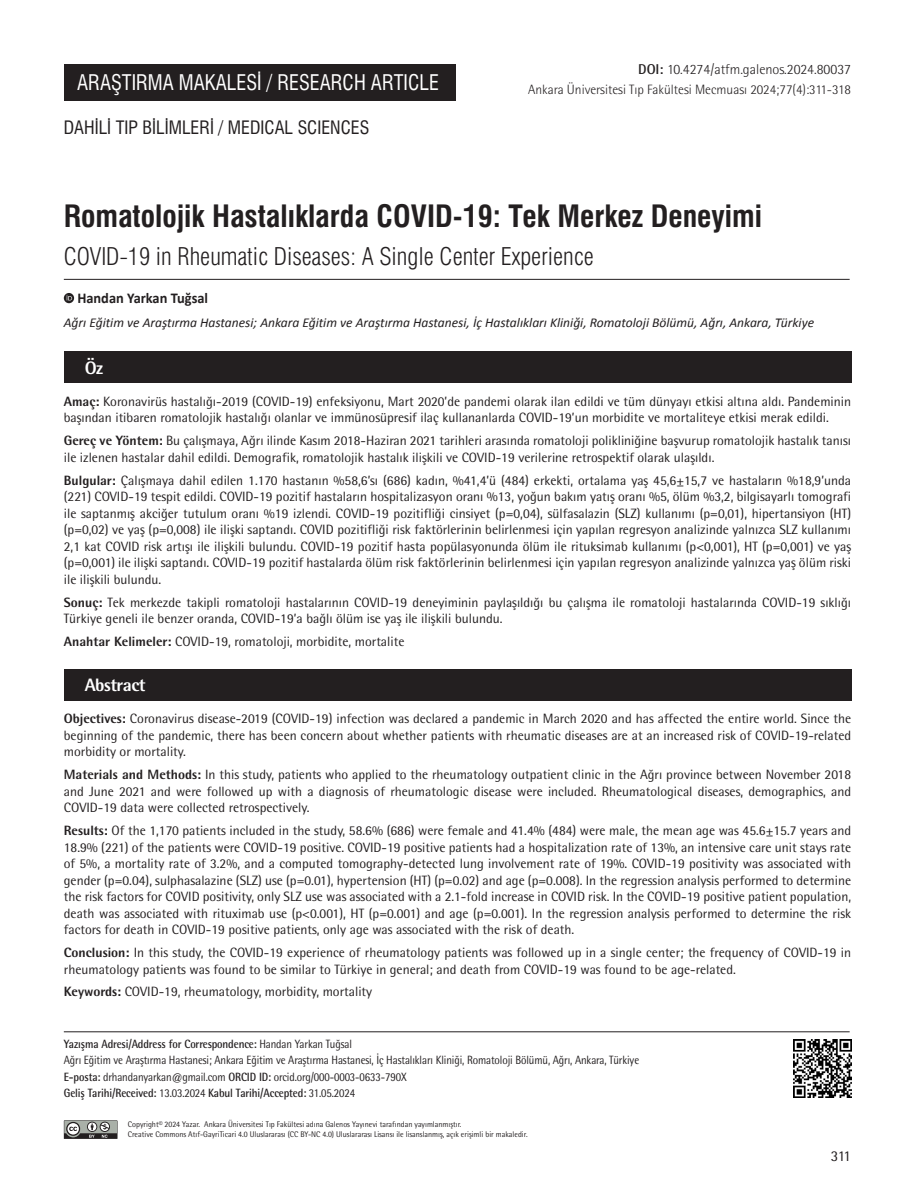
<style>
.page{position:relative;width:915px;height:1191px;background:#fff}
.page>*{position:absolute;margin:0;border:0;box-sizing:border-box;transform-origin:0 0}
._1__BASLIK{font:30px "Swiss Condensed Bold Tr";color:#231f20}
._2__BASLIK{font:24px "Swiss Condensed Light Tr";color:#231f20}
.t1{font:21px "Swiss Condensed Tr";color:#fff;scale:.96 1}
.ALT_TÜR{font:18px "Swiss Condensed Tr";color:#231f20}
.t2{font:800 18px "Rotis Semi Sans Std";letter-spacing:-.025em;color:#fff}
.YAZARLAR{font:700 15px "Calibri";color:#231f20;scale:.96 1}
.t3{font:15px "Rotis Semi Sans Std";color:#231f20}
.DOİ{font:300 14.25px "Rotis Semi Sans Std";color:#231f20}
.OZET{font:13.5px/16.5px "Rotis Semi Sans Std";color:#231f20}
.KURUMLAR{font:italic 13.5px "Calibri";color:#231f20}
.SAYFA_ARA{font:300 13.5px "Rotis Semi Sans Std";color:#231f20}
.t4{font:12px "Rotis Semi Sans Std";letter-spacing:-.01em;color:#231f20;scale:.9 1}
.t5{font:700 12px "Rotis Semi Sans Std";letter-spacing:-.01em;color:#231f20;scale:.9 1}
.t6{font:8.25px/9.9px "Rotis Semi Sans Std";color:#231f20;scale:.95 1}
.s1{font-weight:700}
.s2{font-weight:800}
.s3{font-weight:400}
</style>
<div class="page">
<div style="left:64px;top:64px;width:391px;height:37px;background:#231f20"></div>
<svg style="left:64px;top:1120px;width:53px;height:18px"></svg>
<div style="left:64px;top:352px;width:786px;height:31px;background:#231f20"></div>
<div style="left:64px;top:669px;width:786px;height:31px;background:#231f20"></div>
<hr style="left:64px;top:279px;width:785px;height:1px;background:#231f20">
<svg style="left:64px;top:293px;width:10px;height:10px"></svg>
<svg style="left:67px;top:295px;width:5px;height:5px"></svg>
<hr style="left:64px;top:1031px;width:785px;height:1px;background:#231f20">
<img style="left:793px;top:1039px;width:57px;height:58px">
<h3 class="t1" style="left:77px;top:70px;width:378px">ARAŞTIRMA MAKALESİ / RESEARCH ARTICLE</h3>
<p class="ALT_TÜR" style="left:64px;top:117px;width:307px">DAHİLİ TIP BİLİMLERİ / MEDICAL SCIENCES</p>
<p class="DOİ" style="left:638px;top:61px;width:214px"><span class="s1">DOI:</span> 10.4274/atfm.galenos.2024.80037</p>
<p class="SAYFA_ARA" style="left:528px;top:82px;width:324px">Ankara Üniversitesi Tıp Fakültesi Mecmuası 2024;77(4):311-318</p>
<p class="_1__BASLIK" style="left:64px;top:198px;width:699px">Romatolojik Hastalıklarda COVID-19: Tek Merkez Deneyimi</p>
<p class="_2__BASLIK" style="left:64px;top:242px;width:531px">COVID-19 in Rheumatic Diseases: A Single Center Experience</p>
<p class="YAZARLAR" style="left:77px;top:288px;width:138px">Handan Yarkan Tuğsal</p>
<p class="KURUMLAR" style="left:64px;top:313px;width:751px">Ağrı Eğitim ve Araştırma Hastanesi; Ankara Eğitim ve Araştırma Hastanesi, İç Hastalıkları Kliniği, Romatoloji Bölümü, Ağrı, Ankara, Türkiye</p>
<p class="t2" style="left:85px;top:356px;width:20px">Öz</p>
<p class="OZET" style="left:64px;top:393px;width:788px"><span class="s2">Amaç:</span> Koronavirüs hastalığı-2019 (COVID-19) enfeksiyonu, Mart 2020’de pandemi olarak ilan edildi ve tüm dünyayı etkisi altına aldı. Pandeminin başından itibaren romatolojik hastalığı olanlar ve immünosüpresif ilaç kullananlarda COVID-19’un morbidite ve mortaliteye etkisi merak edildi.</p>
<p class="OZET" style="left:64px;top:432px;width:788px"><span class="s2">Gereç ve Yöntem:</span> Bu çalışmaya, Ağrı ilinde Kasım 2018-Haziran 2021 tarihleri arasında romatoloji polikliniğine başvurup romatolojik hastalık tanısı ile izlenen hastalar dahil edildi. Demografik, romatolojik hastalık ilişkili ve COVID-19 verilerine retrospektif olarak ulaşıldı.</p>
<p class="OZET" style="left:64px;top:472px;width:788px;text-align:justify"><span class="s2">Bulgular:</span> Çalışmaya dahil edilen 1.170 hastanın %58,6’sı (686) kadın, %41,4’ü (484) erkekti, ortalama yaş 45,6±15,7 ve hastaların %18,9’unda (221) COVID-19 tespit edildi. COVID-19 pozitif hastaların hospitalizasyon oranı %13, yoğun bakım yatış oranı %5, ölüm %3,2, bilgisayarlı tomografi ile saptanmış akciğer tutulum oranı %19 izlendi. COVID-19 pozitifliği cinsiyet (p=0,04), sülfasalazin (SLZ) kullanımı (p=0,01), hipertansiyon (HT) (p=0,02) ve yaş (p=0,008) ile ilişki saptandı. COVID pozitifliği risk faktörlerinin belirlenmesi için yapılan regresyon analizinde yalnızca SLZ kullanımı 2,1 kat COVID risk artışı ile ilişkili bulundu. COVID-19 pozitif hasta popülasyonunda ölüm ile rituksimab kullanımı (p&lt;0,001), HT (p=0,001) ve yaş (p=0,001) ile ilişki saptandı. COVID-19 pozitif hastalarda ölüm risk faktörlerinin belirlenmesi için yapılan regresyon analizinde yalnızca yaş ölüm riski ile ilişkili bulundu.</p>
<p class="OZET" style="left:64px;top:594px;width:788px"><span class="s2">Sonuç:</span> Tek merkezde takipli romatoloji hastalarının COVID-19 deneyiminin paylaşıldığı bu çalışma ile romatoloji hastalarında COVID-19 sıklığı<br>Türkiye geneli ile benzer oranda, COVID-19’a bağlı ölüm ise yaş ile ilişkili bulundu.</p>
<p class="OZET" style="left:64px;top:633px;width:342px"><span class="s2">Anahtar Kelimeler:</span> COVID-19, romatoloji, morbidite, mortalite</p>
<p class="t2" style="left:85px;top:673px;width:62px">Abstract</p>
<p class="OZET" style="left:64px;top:710px;width:788px;text-align:justify"><span class="s2">Objectives:</span> Coronavirus disease-2019 (COVID-19) infection was declared a pandemic in March 2020 and has affected the entire world. Since the beginning of the pandemic, there has been concern about whether patients with rheumatic diseases are at an increased risk of COVID-19-related morbidity or mortality.</p>
<p class="OZET" style="left:64px;top:766px;width:788px;text-align:justify"><span class="s2">Materials and Methods:</span> In this study, patients who applied to the rheumatology outpatient clinic in the Ağrı province between November 2018 and June 2021 and were followed up with a diagnosis of rheumatologic disease were included. Rheumatological diseases, demographics, and COVID-19 data were collected retrospectively.</p>
<p class="OZET" style="left:64px;top:822px;width:788px;text-align:justify"><span class="s2">Results:</span> Of the 1,170 patients included in the study, 58.6% (686) were female and 41.4% (484) were male, the mean age was 45.6±15.7 years and 18.9% (221) of the patients were COVID-19 positive. COVID-19 positive patients had a hospitalization rate of 13%, an intensive care unit stays rate of 5%, a mortality rate of 3.2%, and a computed tomography-detected lung involvement rate of 19%. COVID-19 positivity was associated with gender (p=0.04), sulphasalazine (SLZ) use (p=0.01), hypertension (HT) (p=0.02) and age (p=0.008). In the regression analysis performed to determine the risk factors for COVID positivity, only SLZ use was associated with a 2.1-fold increase in COVID risk. In the COVID-19 positive patient population, death was associated with rituximab use (p&lt;0.001), HT (p=0.001) and age (p=0.001). In the regression analysis performed to determine the risk factors for death in COVID-19 positive patients, only age was associated with the risk of death.</p>
<p class="OZET" style="left:64px;top:944px;width:788px"><span class="s2">Conclusion:</span> In this study, the COVID-19 experience of rheumatology patients was followed up in a single center; the frequency of COVID-19 in rheumatology patients was found to be similar to Türkiye in general; and death from COVID-19 was found to be age-related.</p>
<p class="OZET" style="left:64px;top:983px;width:310px"><span class="s2">Keywords:</span> COVID-19, rheumatology, morbidity, mortality</p>
<p class="t5" style="left:64px;top:1036px;width:321px">Yazışma Adresi/Address for Correspondence: <span class="s3">Handan Yarkan Tuğsal</span></p>
<p class="t4" style="left:64px;top:1053px;width:640px">Ağrı Eğitim ve Araştırma Hastanesi; Ankara Eğitim ve Araştırma Hastanesi, İç Hastalıkları Kliniği, Romatoloji Bölümü, Ağrı, Ankara, Türkiye</p>
<p class="t4" style="left:64px;top:1069px;width:382px"><span class="s1">E-posta:</span> drhandanyarkan@gmail.com <span class="s1">ORCID ID:</span> orcid.org/000-0003-0633-790X</p>
<p class="t5" style="left:64px;top:1086px;width:325px">Geliş Tarihi/Received: <span class="s3">13.03.2024</span> Kabul Tarihi/Accepted: <span class="s3">31.05.2024</span></p>
<p class="t6" style="left:128px;top:1119px;width:422px">Copyright© 2024 Yazar. Ankara Üniversitesi Tıp Fakültesi adına Galenos Yayınevi tarafından yayımlanmıştır.<br>Creative Commons Atıf-GayriTicari 4.0 Uluslararası (CC BY-NC 4.0) Uluslararası Lisansı ile lisanslanmış, açık erişimli bir makaledir.</p>
<p class="t3" style="left:830px;top:1147px;width:22px">311</p>
</div>
